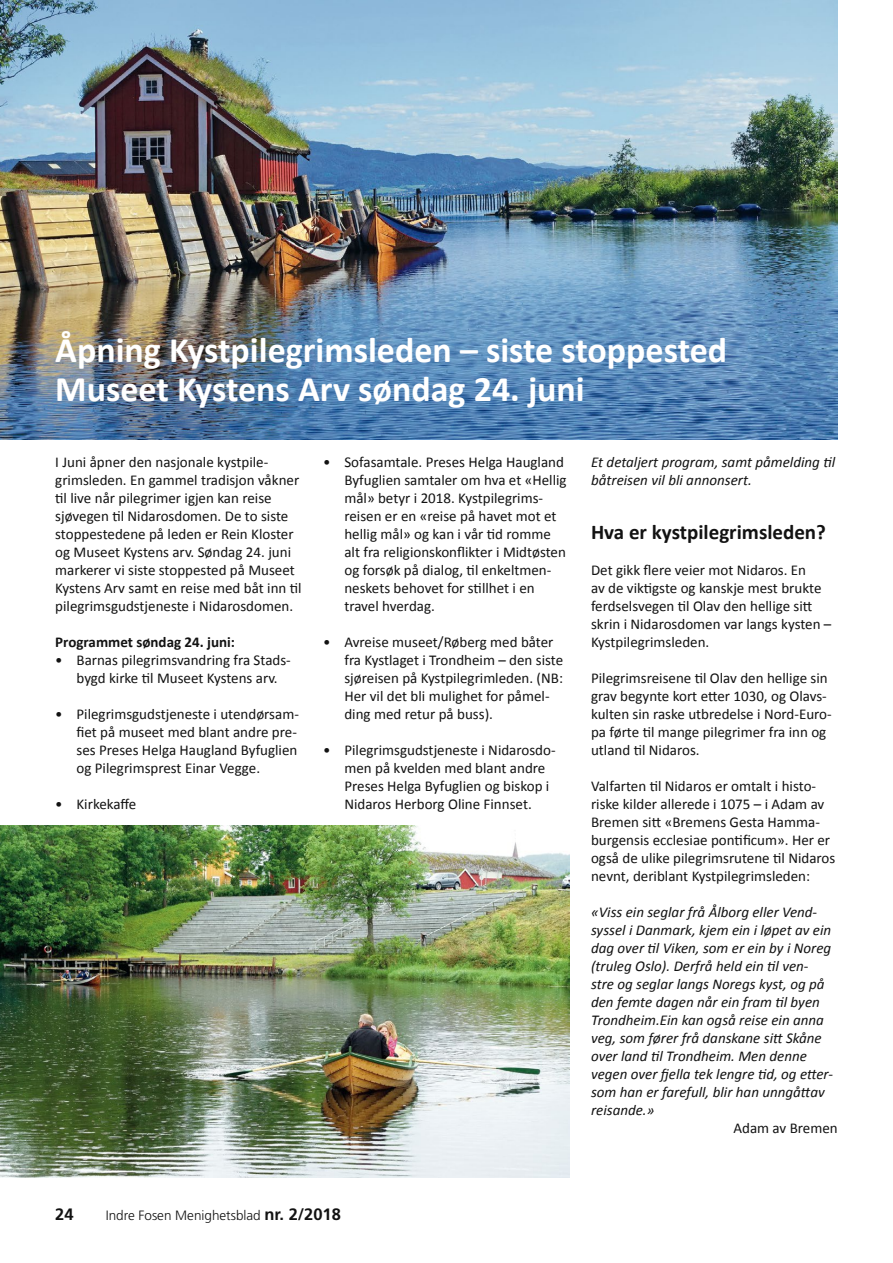
<style>
.page{position:relative;width:893px;height:1263px;background:#fff}
.page>*{position:absolute;margin:0;border:0;box-sizing:border-box;transform-origin:0 0}
.t1{font:700 36px/39px "Calibri";color:#fff}
.t2{font:700 21px "Calibri";color:#121212}
.t3{font:700 16.5px "Frutiger";color:#121212}
.t4{font:15px/18px "Calibri";color:#121212}
.t5{font:italic 15px/18px "Calibri";color:#121212}
.t6{font:700 15px "Calibri";color:#121212}
.t7{font:300 13.5px "Frutiger";color:#121212}
.s1{font-weight:700;font-size:16.5px}
</style>
<div class="page">
<img style="left:0;top:0;width:838px;height:439px">
<img style="left:0;top:825px;width:570px;height:353px">
<h1 class="t1" style="left:55px;top:330px;width:673px">Åpning Kystpilegrimsleden – siste stoppested<br>Museet Kystens Arv søndag 24. juni</h1>
<p class="t4" style="left:55px;top:453px;width:248px">I Juni åpner den nasjonale kystpile&shy;grimsleden. En gammel tradisjon våkner til live når pilegrimer igjen kan reise sjøvegen til Nidarosdomen. De to siste stoppestedene på leden er Rein Kloster og Museet Kystens arv. Søndag 24. juni markerer vi siste stoppested på Museet Kystens Arv samt en reise med båt inn til pilegrimsgudstjeneste i Nidarosdomen.</p>
<p class="t6" style="left:55px;top:633px;width:181px">Programmet søndag 24. juni:</p>
<p class="t4" style="left:55px;top:651px;width:237px;text-align:center">• Barnas pilegrimsvandring fra Stads&shy;bygd kirke til Museet Kystens arv.</p>
<p class="t4" style="left:77px;top:705px;width:224px;text-indent:-21px">• Pilegrimsgudstjeneste i utendørsam&shy;fiet på museet med blant andre pre&shy;ses Preses Helga Haugland Byfuglien og Pilegrimsprest Einar Vegge.</p>
<p class="t4" style="left:55px;top:795px;width:83px">• Kirkekaffe</p>
<p class="t4" style="left:344px;top:453px;width:224px;text-indent:-21px">• Sofasamtale. Preses Helga Haugland Byfuglien samtaler om hva et «Hellig mål» betyr i 2018. Kystpilegrims&shy;reisen er en «reise på havet mot et hellig mål» og kan i vår tid romme alt fra religionskonflikter i Midtøsten og forsøk på dialog, til enkeltmen&shy;neskets behovet for stillhet i en travel hverdag.</p>
<p class="t4" style="left:344px;top:633px;width:220px;text-indent:-21px">• Avreise museet/Røberg med båter fra Kystlaget i Trondheim – den siste sjøreisen på Kystpilegrimleden. (NB:<br>Her vil det bli mulighet for påmel&shy;ding med retur på buss).</p>
<p class="t4" style="left:344px;top:741px;width:213px;text-indent:-21px">• Pilegrimsgudstjeneste i Nidarosdo&shy;men på kvelden med blant andre Preses Helga Byfuglien og biskop i Nidaros Herborg Oline Finnset.</p>
<p class="t5" style="left:591px;top:453px;width:246px">Et detaljert program, samt påmelding til båtreisen vil bli annonsert.</p>
<h2 class="t2" style="left:591px;top:518px;width:236px">Hva er kystpilegrimsleden?</h2>
<p class="t4" style="left:591px;top:561px;width:242px">Det gikk flere veier mot Nidaros. En<br>av de viktigste og kanskje mest brukte ferdselsvegen til Olav den hellige sitt skrin i Nidarosdomen var langs kysten – Kystpilegrimsleden.</p>
<p class="t4" style="left:591px;top:669px;width:242px">Pilegrimsreisene til Olav den hellige sin grav begynte kort etter 1030, og Olavs&shy;kulten sin raske utbredelse i Nord-Euro&shy;pa førte til mange pilegrimer fra inn og utland til Nidaros.</p>
<p class="t4" style="left:591px;top:777px;width:246px">Valfarten til Nidaros er omtalt i histo&shy;riske kilder allerede i 1075 – i Adam av Bremen sitt «Bremens Gesta Hamma&shy;burgensis ecclesiae pontificum». Her er også de ulike pilegrimsrutene til Nidaros nevnt, deriblant Kystpilegrimsleden:</p>
<p class="t5" style="left:591px;top:902px;width:243px">«Viss ein seglar frå Ålborg eller Vend&shy;syssel i Danmark, kjem ein i løpet av ein dag over til Viken, som er ein by i Noreg (truleg Oslo). Derfrå held ein til ven&shy;stre og seglar langs Noregs kyst, og på den femte dagen når ein fram til byen Trondheim.Ein kan også reise ein anna veg, som fører frå danskane sitt Skåne over land til Trondheim. Men denne vegen over fjella tek lengre tid, og etter&shy;som han er farefull, blir han unngåttav reisande.»</p>
<p class="t4" style="left:733px;top:1119px;width:106px">Adam av Bremen</p>
<p class="t3" style="left:55px;top:1205px;width:20px">24</p>
<p class="t7" style="left:106px;top:1208px;width:237px">Indre Fosen Menighetsblad <span class="s1">nr. 2/2018</span></p>
</div>
